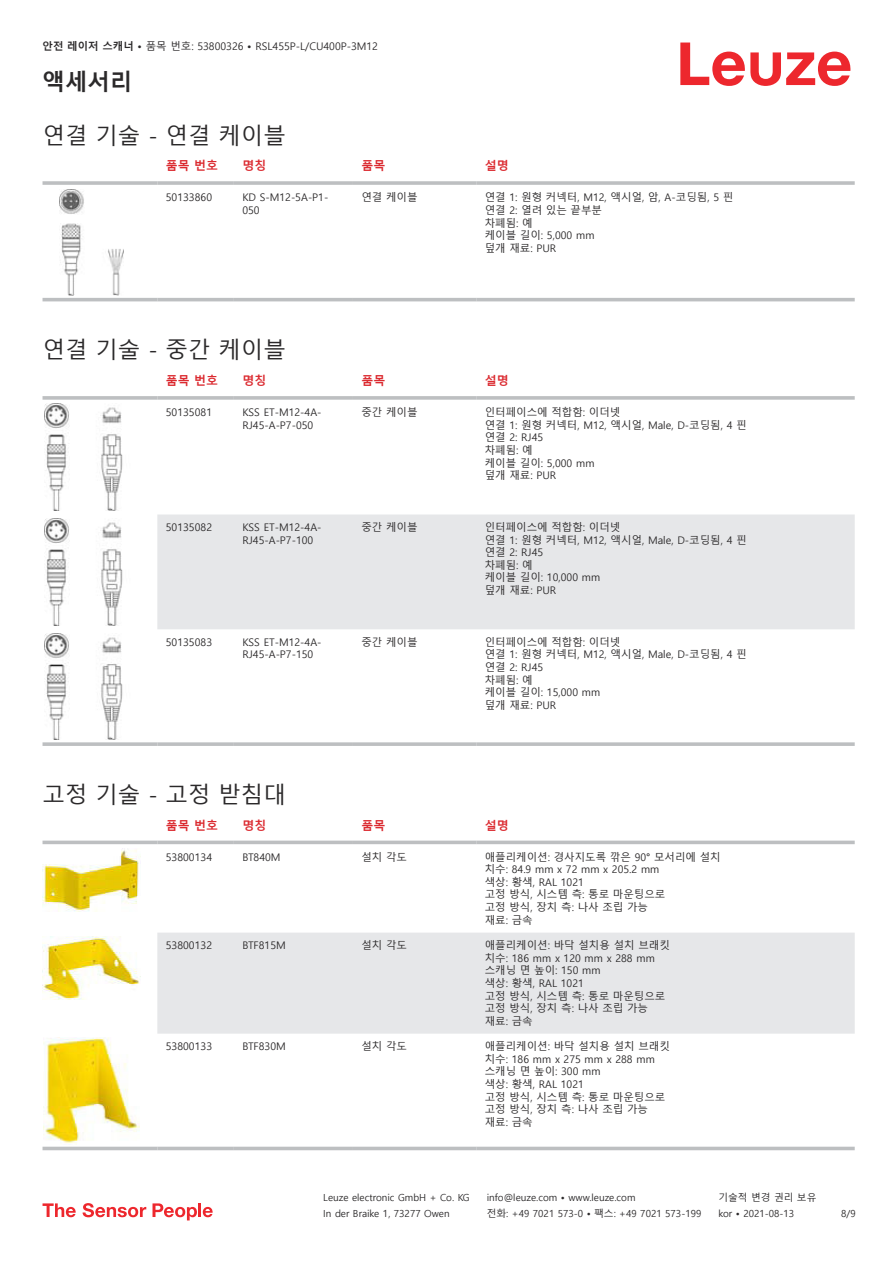
<style>
.page{position:relative;width:893px;height:1263px;background:#fff}
.page>*{position:absolute;margin:0;border:0;box-sizing:border-box;transform-origin:0 0}
.t1{font:22.5px "Malgun Gothic";color:#2b292a}
.t2{font:700 22.5px "Malgun Gothic";color:#2b292a}
.t3{font:700 12px "Malgun Gothic";color:#db2a30}
.t4{font:10.5px/12.6px "Malgun Gothic";color:#2b292a}
.t5{font:9.75px "Malgun Gothic";color:#2b292a}
.s1{font-weight:700}
</style>
<div class="page">
<svg style="left:680px;top:43px;width:170px;height:43px"></svg>
<svg style="left:43px;top:295px;width:812px;height:7px"></svg>
<hr style="left:43px;top:181px;width:114px;height:4px;background:#bdbfc1">
<hr style="left:157px;top:181px;width:77px;height:4px;background:#c8cacb">
<hr style="left:234px;top:181px;width:119px;height:4px;background:#c3c5c6">
<hr style="left:353px;top:181px;width:123px;height:4px;background:#bdbfc1">
<hr style="left:476px;top:181px;width:379px;height:4px;background:#c8cacb">
<hr style="left:43px;top:298px;width:114px;height:3px;background:#bdbfc1">
<hr style="left:157px;top:298px;width:77px;height:3px;background:#bdbfc1">
<hr style="left:234px;top:298px;width:119px;height:3px;background:#bdbfc1">
<hr style="left:353px;top:298px;width:123px;height:3px;background:#bdbfc1">
<hr style="left:476px;top:298px;width:379px;height:3px;background:#bdbfc1">
<img style="left:59px;top:189px;width:65px;height:106px">
<div style="left:157px;top:514px;width:698px;height:115px;background:#e6e7e9"></div>
<svg style="left:43px;top:396px;width:114px;height:4px"></svg>
<svg style="left:157px;top:396px;width:77px;height:4px"></svg>
<svg style="left:234px;top:396px;width:119px;height:4px"></svg>
<svg style="left:353px;top:396px;width:123px;height:4px"></svg>
<svg style="left:476px;top:396px;width:379px;height:4px;background:#c3c5c7"></svg>
<svg style="left:43px;top:742px;width:114px;height:4px"></svg>
<svg style="left:157px;top:742px;width:77px;height:4px"></svg>
<svg style="left:234px;top:742px;width:119px;height:4px"></svg>
<svg style="left:353px;top:742px;width:123px;height:4px"></svg>
<svg style="left:476px;top:742px;width:379px;height:4px;background:#c3c5c7"></svg>
<img style="left:45px;top:404px;width:78px;height:106px">
<img style="left:45px;top:519px;width:78px;height:106px">
<img style="left:45px;top:633px;width:78px;height:107px">
<svg style="left:43px;top:840px;width:812px;height:311px"></svg>
<div style="left:157px;top:933px;width:698px;height:101px;background:#e6e7e9"></div>
<hr style="left:43px;top:841px;width:114px;height:3px;background:#bdbfc1">
<hr style="left:157px;top:841px;width:77px;height:3px;background:#bdbfc1">
<hr style="left:234px;top:841px;width:119px;height:3px;background:#bdbfc1">
<hr style="left:353px;top:841px;width:123px;height:3px;background:#bdbfc1">
<hr style="left:476px;top:841px;width:379px;height:3px;background:#bdbfc1">
<hr style="left:43px;top:1147px;width:114px;height:3px;background:#bdbfc1">
<hr style="left:157px;top:1147px;width:77px;height:3px;background:#bdbfc1">
<hr style="left:234px;top:1147px;width:119px;height:3px;background:#bdbfc1">
<hr style="left:353px;top:1147px;width:123px;height:3px;background:#bdbfc1">
<hr style="left:476px;top:1147px;width:379px;height:3px;background:#bdbfc1">
<img style="left:43px;top:848px;width:97px;height:64px">
<img style="left:43px;top:937px;width:97px;height:63px">
<img style="left:43px;top:1038px;width:97px;height:106px">
<svg style="left:43px;top:1203px;width:33px;height:14px"></svg>
<svg style="left:83px;top:1203px;width:63px;height:14px"></svg>
<svg style="left:153px;top:1203px;width:44px;height:17px"></svg>
<hr style="left:198px;top:1203px;width:3px;height:14px;background:#ed272d">
<svg style="left:203px;top:1207px;width:10px;height:10px"></svg>
<p class="t4" style="left:43px;top:40px;width:337px"><span class="s1">안전 레이저 스캐너 •</span> 품목 번호: 53800326 <span class="s1">•</span> RSL455P-L/CU400P-3M12</p>
<h1 class="t2" style="left:43px;top:69px;width:91px">액세서리</h1>
<h1 class="t1" style="left:43px;top:123px;width:245px">연결 기술 - 연결 케이블</h1>
<p class="t3" style="left:166px;top:159px;width:54px">품목 번호</p>
<p class="t3" style="left:242px;top:159px;width:25px">명칭</p>
<p class="t3" style="left:361px;top:159px;width:25px">품목</p>
<p class="t3" style="left:485px;top:159px;width:25px">설명</p>
<p class="t4" style="left:166px;top:191px;width:48px">50133860</p>
<p class="t4" style="left:242px;top:191px;width:88px">KD S-M12-5A-P1-<br>050</p>
<p class="t4" style="left:361px;top:191px;width:58px">연결 케이블</p>
<p class="t4" style="left:485px;top:191px;width:250px">연결 1: 원형 커넥터, M12, 액시얼, 암, A-코딩됨, 5 핀 연결 2: 열려 있는 끝부분<br>차폐됨: 예<br>케이블 길이: 5,000 mm<br>덮개 재료: PUR</p>
<h1 class="t1" style="left:43px;top:337px;width:245px">연결 기술 - 중간 케이블</h1>
<p class="t3" style="left:166px;top:374px;width:54px">품목 번호</p>
<p class="t3" style="left:242px;top:374px;width:25px">명칭</p>
<p class="t3" style="left:361px;top:374px;width:25px">품목</p>
<p class="t3" style="left:485px;top:374px;width:25px">설명</p>
<p class="t4" style="left:166px;top:406px;width:48px">50135081</p>
<p class="t4" style="left:242px;top:406px;width:81px">KSS ET-M12-4A-<br>RJ45-A-P7-050</p>
<p class="t4" style="left:361px;top:406px;width:58px">중간 케이블</p>
<p class="t4" style="left:485px;top:406px;width:263px">인터페이스에 적합함: 이더넷<br>연결 1: 원형 커넥터, M12, 액시얼, Male, D-코딩됨, 4 핀 연결 2: RJ45<br>차폐됨: 예<br>케이블 길이: 5,000 mm<br>덮개 재료: PUR</p>
<p class="t4" style="left:166px;top:521px;width:48px">50135082</p>
<p class="t4" style="left:242px;top:521px;width:81px">KSS ET-M12-4A-<br>RJ45-A-P7-100</p>
<p class="t4" style="left:361px;top:521px;width:58px">중간 케이블</p>
<p class="t4" style="left:485px;top:521px;width:263px">인터페이스에 적합함: 이더넷<br>연결 1: 원형 커넥터, M12, 액시얼, Male, D-코딩됨, 4 핀 연결 2: RJ45<br>차폐됨: 예<br>케이블 길이: 10,000 mm<br>덮개 재료: PUR</p>
<p class="t4" style="left:166px;top:636px;width:48px">50135083</p>
<p class="t4" style="left:242px;top:636px;width:81px">KSS ET-M12-4A-<br>RJ45-A-P7-150</p>
<p class="t4" style="left:361px;top:636px;width:58px">중간 케이블</p>
<p class="t4" style="left:485px;top:636px;width:263px">인터페이스에 적합함: 이더넷<br>연결 1: 원형 커넥터, M12, 액시얼, Male, D-코딩됨, 4 핀 연결 2: RJ45<br>차폐됨: 예<br>케이블 길이: 15,000 mm<br>덮개 재료: PUR</p>
<h1 class="t1" style="left:43px;top:782px;width:245px">고정 기술 - 고정 받침대</h1>
<p class="t3" style="left:166px;top:818px;width:54px">품목 번호</p>
<p class="t3" style="left:242px;top:818px;width:25px">명칭</p>
<p class="t3" style="left:361px;top:818px;width:25px">품목</p>
<p class="t3" style="left:485px;top:818px;width:25px">설명</p>
<p class="t4" style="left:166px;top:851px;width:48px">53800134</p>
<p class="t4" style="left:242px;top:851px;width:40px">BT840M</p>
<p class="t4" style="left:361px;top:851px;width:47px">설치 각도</p>
<p class="t4" style="left:485px;top:851px;width:237px">애플리케이션: 경사지도록 깎은 90° 모서리에 설치 치수: 84.9 mm x 72 mm x 205.2 mm<br>색상: 황색, RAL 1021<br>고정 방식, 시스템 측: 통로 마운팅으로<br>고정 방식, 장치 측: 나사 조립 가능<br>재료: 금속</p>
<p class="t4" style="left:166px;top:939px;width:48px">53800132</p>
<p class="t4" style="left:242px;top:939px;width:45px">BTF815M</p>
<p class="t4" style="left:361px;top:939px;width:47px">설치 각도</p>
<p class="t4" style="left:485px;top:939px;width:187px">애플리케이션: 바닥 설치용 설치 브래킷 치수: 186 mm x 120 mm x 288 mm 스캐닝 면 높이: 150 mm<br>색상: 황색, RAL 1021<br>고정 방식, 시스템 측: 통로 마운팅으로 고정 방식, 장치 측: 나사 조립 가능 재료: 금속</p>
<p class="t4" style="left:166px;top:1040px;width:48px">53800133</p>
<p class="t4" style="left:242px;top:1040px;width:45px">BTF830M</p>
<p class="t4" style="left:361px;top:1040px;width:47px">설치 각도</p>
<p class="t4" style="left:485px;top:1040px;width:187px">애플리케이션: 바닥 설치용 설치 브래킷 치수: 186 mm x 275 mm x 288 mm 스캐닝 면 높이: 300 mm<br>색상: 황색, RAL 1021<br>고정 방식, 시스템 측: 통로 마운팅으로 고정 방식, 장치 측: 나사 조립 가능 재료: 금속</p>
<p class="t5" style="left:323px;top:1192px;width:148px">Leuze electronic GmbH + Co. KG</p>
<p class="t5" style="left:487px;top:1192px;width:150px">info@leuze.com • www.leuze.com</p>
<p class="t5" style="left:718px;top:1192px;width:100px">기술적 변경 권리 보유</p>
<p class="t5" style="left:323px;top:1208px;width:128px">In der Braike 1, 73277 Owen</p>
<p class="t5" style="left:487px;top:1208px;width:216px">전화: +49 7021 573-0 • 팩스: +49 7021 573-199</p>
<p class="t5" style="left:718px;top:1208px;width:77px">kor • 2021-08-13</p>
<p class="t5" style="left:841px;top:1208px;width:16px">8 /9</p>
</div>
